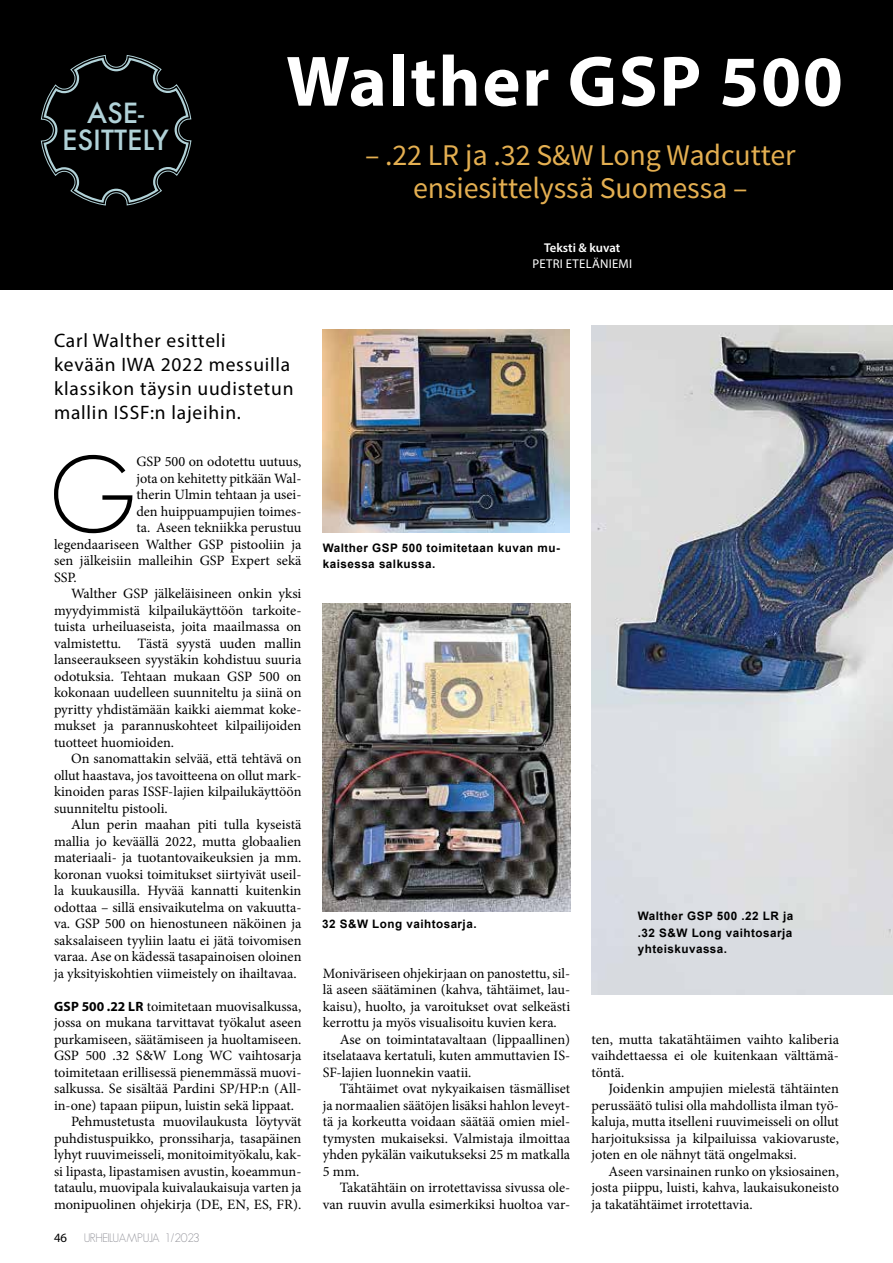
<style>
.page{position:relative;width:893px;height:1263px;background:#fff}
.page>*{position:absolute;margin:0;border:0;box-sizing:border-box;transform-origin:0 0}
.t1{font:300 106.65px "Geosans";color:#000}
.t2{font:700 72px "Myriad Pro";letter-spacing:.025em;color:#fff}
.t3{font:30px/33px "Source Sans Pro";letter-spacing:-.005em;color:#e4af51;text-align:center}
.t4{font:500 27px/27px "Futura";color:#b1d2d8;text-align:center}
.t5{font:19.5px/24px "Myriad Pro";letter-spacing:.04em;color:#000}
.t6{font:14.25px/16.5px "Minion Pro";color:#000;text-align:justify}
.t7{font:12.75px "Myriad Pro";letter-spacing:.02em;color:#fff}
.t8{font:600 12.75px "Myriad Pro";color:#fff}
.t9{font:12.75px "Myriad Pro";color:#000}
.t10{font:300 12px "Geosans";letter-spacing:-.03em;color:#93939a}
.t11{font:700 11.7px/16.5px "Arial";letter-spacing:.04em;color:#000}
.s1{font-family:"Myriad Pro";font-weight:700;font-size:13.5px}
</style>
<div class="page">
<img style="left:591px;top:326px;width:302px;height:668px">
<div style="left:0;top:0;width:893px;height:290px;background:#000"></div>
<svg style="left:40px;top:55px;width:152px;height:151px"></svg>
<img style="left:323px;top:329px;width:246px;height:203px">
<img style="left:323px;top:604px;width:247px;height:308px">
<h3 class="t4" style="left:62px;top:99px;width:108px">ASE-<br>ESITTELY</h3>
<h2 class="t2" style="left:286px;top:34px;width:558px">Walther GSP 500</h2>
<h3 class="t3" style="left:365px;top:139px;width:432px">– .22 LR ja .32 S&amp;W Long Wadcutter ensiesittelyssä Suomessa –</h3>
<p class="t8" style="left:544px;top:239px;width:78px">Teksti &amp; kuvat</p>
<p class="t7" style="left:532px;top:256px;width:101px">PETRI ETELÄNIEMI</p>
<h3 class="t5" style="left:54px;top:328px;width:241px">Carl Walther esitteli<br>kevään IWA 2022 messuilla klassikon täysin uudistetun mallin ISSF:n lajeihin.</h3>
<h1 class="t1" style="left:49px;top:436px;width:89px">G</h1>
<p class="t6" style="left:136px;top:453px;width:167px">GSP 500 on odotettu uutuus,</p>
<p class="t6" style="left:136px;top:470px;width:167px">jota on kehitetty pitkään Wal-</p>
<p class="t6" style="left:136px;top:486px;width:167px">therin Ulmin tehtaan ja usei-</p>
<p class="t6" style="left:136px;top:503px;width:167px">den huippuampujien toimes-</p>
<p class="t6" style="left:136px;top:519px;width:167px">ta. Aseen tekniikka perustuu</p>
<p class="t6" style="left:54px;top:536px;width:249px">legendaariseen Walther GSP pistooliin ja</p>
<p class="t6" style="left:54px;top:552px;width:249px">sen jälkeisiin malleihin GSP Expert sekä</p>
<p class="t6" style="left:54px;top:569px;width:24px">SSP.</p>
<p class="t6" style="left:71px;top:585px;width:232px">Walther GSP jälkeläisineen onkin yksi</p>
<p class="t6" style="left:54px;top:602px;width:249px">myydyimmistä kilpailukäyttöön tarkoite-</p>
<p class="t6" style="left:54px;top:618px;width:249px">tuista urheiluaseista, joita maailmassa on</p>
<p class="t6" style="left:54px;top:635px;width:249px">valmistettu. Tästä syystä uuden mallin</p>
<p class="t6" style="left:54px;top:651px;width:249px">lanseeraukseen syystäkin kohdistuu suuria</p>
<p class="t6" style="left:54px;top:668px;width:249px">odotuksia. Tehtaan mukaan GSP 500 on</p>
<p class="t6" style="left:54px;top:684px;width:249px">kokonaan uudelleen suunniteltu ja siinä on</p>
<p class="t6" style="left:54px;top:701px;width:249px">pyritty yhdistämään kaikki aiemmat koke-</p>
<p class="t6" style="left:54px;top:717px;width:249px">mukset ja parannuskohteet kilpailijoiden</p>
<p class="t6" style="left:54px;top:734px;width:122px">tuotteet huomioiden.</p>
<p class="t6" style="left:71px;top:750px;width:232px">On sanomattakin selvää, että tehtävä on</p>
<p class="t6" style="left:54px;top:767px;width:249px">ollut haastava, jos tavoitteena on ollut mark-</p>
<p class="t6" style="left:54px;top:783px;width:249px">kinoiden paras ISSF-lajien kilpailukäyttöön</p>
<p class="t6" style="left:54px;top:800px;width:115px">suunniteltu pistooli.</p>
<p class="t6" style="left:71px;top:816px;width:232px">Alun perin maahan piti tulla kyseistä</p>
<p class="t6" style="left:54px;top:833px;width:249px">mallia jo keväällä 2022, mutta globaalien</p>
<p class="t6" style="left:54px;top:849px;width:249px">materiaali- ja tuotantovaikeuksien ja mm.</p>
<p class="t6" style="left:54px;top:866px;width:249px">koronan vuoksi toimitukset siirtyivät useil-</p>
<p class="t6" style="left:54px;top:882px;width:249px">la kuukausilla. Hyvää kannatti kuitenkin</p>
<p class="t6" style="left:54px;top:899px;width:249px">odottaa – sillä ensivaikutelma on vakuutta-</p>
<p class="t6" style="left:54px;top:915px;width:249px">va. GSP 500 on hienostuneen näköinen ja</p>
<p class="t6" style="left:54px;top:932px;width:249px">saksalaiseen tyyliin laatu ei jätä toivomisen</p>
<p class="t6" style="left:54px;top:948px;width:249px">varaa. Ase on kädessä tasapainoisen oloinen</p>
<p class="t6" style="left:54px;top:965px;width:244px">ja yksityiskohtien viimeistely on ihailtavaa.</p>
<p class="t6" style="left:54px;top:998px;width:249px"><span class="s1">GSP 500 .22 LR</span> toimitetaan muovisalkussa,</p>
<p class="t6" style="left:54px;top:1014px;width:249px">jossa on mukana tarvittavat työkalut aseen</p>
<p class="t6" style="left:54px;top:1031px;width:249px">purkamiseen, säätämiseen ja huoltamiseen.</p>
<p class="t6" style="left:54px;top:1047px;width:249px">GSP 500 .32 S&amp;W Long WC vaihtosarja</p>
<p class="t6" style="left:54px;top:1064px;width:249px">toimitetaan erillisessä pienemmässä muovi-</p>
<p class="t6" style="left:54px;top:1080px;width:249px">salkussa. Se sisältää Pardini SP/HP:n (All-</p>
<p class="t6" style="left:54px;top:1097px;width:242px">in-one) tapaan piipun, luistin sekä lippaat.</p>
<p class="t6" style="left:71px;top:1113px;width:232px">Pehmustetusta muovilaukusta löytyvät</p>
<p class="t6" style="left:54px;top:1130px;width:249px">puhdistuspuikko, pronssiharja, tasapäinen</p>
<p class="t6" style="left:54px;top:1146px;width:249px">lyhyt ruuvimeisseli, monitoimityökalu, kak-</p>
<p class="t6" style="left:54px;top:1163px;width:249px">si lipasta, lipastamisen avustin, koeammun-</p>
<p class="t6" style="left:54px;top:1179px;width:249px">tataulu, muovipala kuivalaukaisuja varten ja</p>
<p class="t6" style="left:54px;top:1196px;width:249px">monipuolinen ohjekirja (DE, EN, ES, FR).</p>
<p class="t9" style="left:54px;top:1230px;width:15px">46</p>
<p class="t10" style="left:84px;top:1231px;width:117px">URHEILUAMPUJA 1/2023</p>
<p class="t11" style="left:323px;top:540px;width:239px">Walther GSP 500 toimitetaan kuvan mu&shy;kaisessa salkussa.</p>
<p class="t11" style="left:322px;top:916px;width:156px">32 S&amp;W Long vaihtosarja.</p>
<p class="t11" style="left:638px;top:908px;width:157px;text-align:justify">Walther GSP 500 .22 LR ja .32 S&amp;W Long vaihtosarja yhteiskuvassa.</p>
<p class="t6" style="left:323px;top:965px;width:249px">Moniväriseen ohjekirjaan on panostettu, sil-</p>
<p class="t6" style="left:323px;top:981px;width:249px">lä aseen säätäminen (kahva, tähtäimet, lau-</p>
<p class="t6" style="left:323px;top:998px;width:249px">kaisu), huolto, ja varoitukset ovat selkeästi</p>
<p class="t6" style="left:323px;top:1014px;width:236px">kerrottu ja myös visualisoitu kuvien kera.</p>
<p class="t6" style="left:340px;top:1031px;width:232px">Ase on toimintatavaltaan (lippaallinen)</p>
<p class="t6" style="left:323px;top:1047px;width:249px">itselataava kertatuli, kuten ammuttavien IS-</p>
<p class="t6" style="left:323px;top:1064px;width:150px">SF-lajien luonnekin vaatii.</p>
<p class="t6" style="left:340px;top:1080px;width:232px">Tähtäimet ovat nykyaikaisen täsmälliset</p>
<p class="t6" style="left:323px;top:1097px;width:249px">ja normaalien säätöjen lisäksi hahlon leveyt-</p>
<p class="t6" style="left:323px;top:1113px;width:249px">tä ja korkeutta voidaan säätää omien miel-</p>
<p class="t6" style="left:323px;top:1130px;width:249px">tymysten mukaiseksi. Valmistaja ilmoittaa</p>
<p class="t6" style="left:323px;top:1146px;width:249px">yhden pykälän vaikutukseksi 25 m matkalla</p>
<p class="t6" style="left:323px;top:1163px;width:38px">5 mm.</p>
<p class="t6" style="left:340px;top:1179px;width:232px">Takatähtäin on irrotettavissa sivussa ole-</p>
<p class="t6" style="left:323px;top:1196px;width:249px">van ruuvin avulla esimerkiksi huoltoa var-</p>
<p class="t6" style="left:591px;top:1031px;width:249px">ten, mutta takatähtäimen vaihto kaliberia vaihdettaessa ei ole kuitenkaan välttämä&shy;töntä.</p>
<p class="t6" style="left:591px;top:1080px;width:249px;text-indent:17px">Joidenkin ampujien mielestä tähtäinten perussäätö tulisi olla mahdollista ilman työ&shy;kaluja, mutta itselleni ruuvimeisseli on ollut harjoituksissa ja kilpailuissa vakiovaruste, joten en ole nähnyt tätä ongelmaksi.</p>
<p class="t6" style="left:591px;top:1163px;width:249px;text-indent:17px">Aseen varsinainen runko on yksiosainen, josta piippu, luisti, kahva, laukaisukoneisto ja takatähtäimet irrotettavia.</p>
</div>
